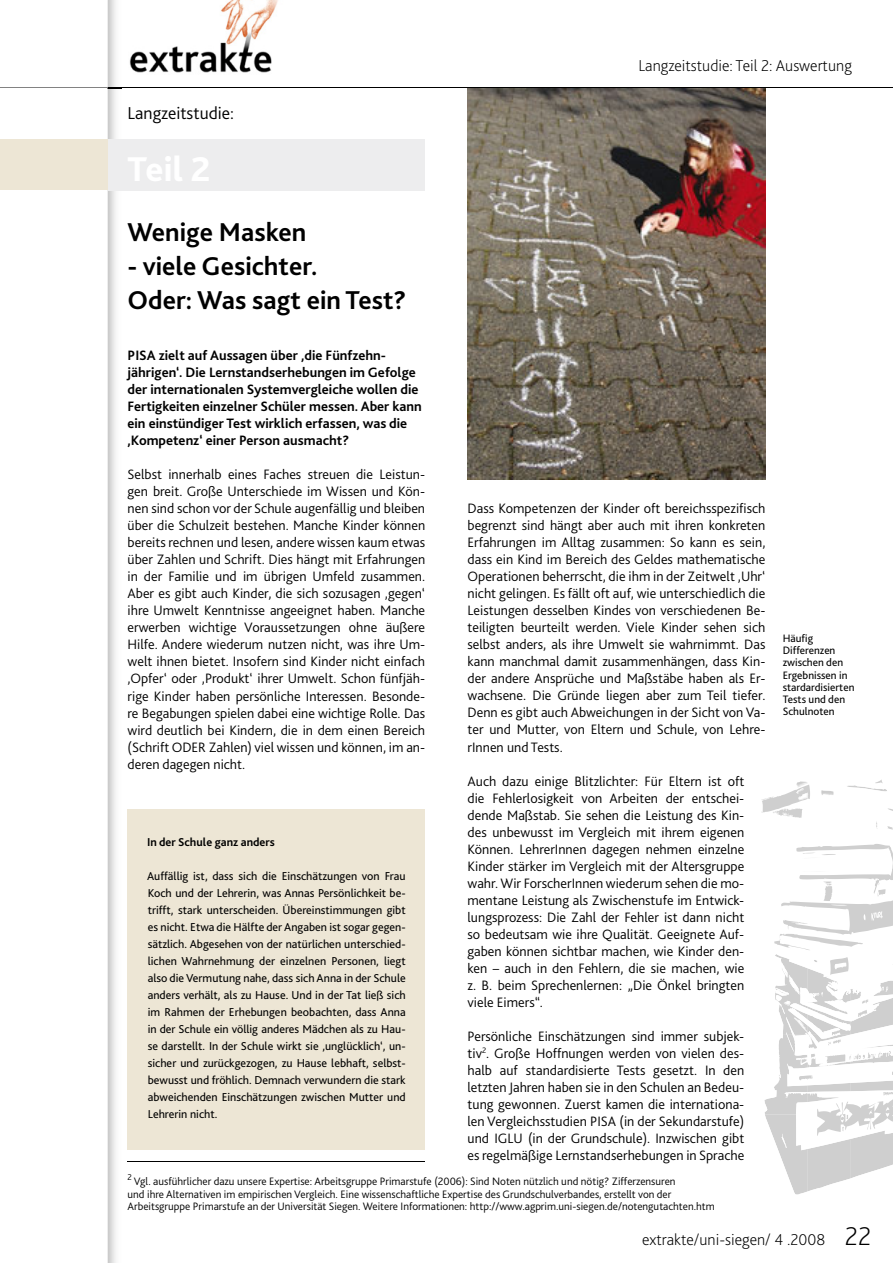
<style>
.page{position:relative;width:893px;height:1263px;background:#fff}
.page>*{position:absolute;margin:0;border:0;box-sizing:border-box;transform-origin:0 0}
.t1{font:700 27px/34px "Bliss 2";color:#000}
.t2{font:300 18px "Bliss 2";color:#000}
.t3{font:200 16.5px "Bliss 2";color:#000}
.t4{font:300 14.25px/17px "Bliss 2";color:#000;text-align:justify}
.t5{font:700 14.25px/17px "Bliss 2";color:#000}
.t6{font:12px/17px "Bliss 2";color:#000;text-align:justify}
.t7{font:700 12px "Bliss 2";color:#000}
.t8{font:300 11.25px/12.3px "Bliss 2";color:#000}
.t9{font:11.25px/12.3px "Bliss 2";color:#000}
.s1{font-size:27px}
</style>
<div class="page">
<hr style="left:0;top:87px;width:893px;height:1px;background:#000">
<img style="left:129px;top:0;width:149px;height:73px">
<img style="left:107px;top:0;width:15px;height:1263px">
<svg style="left:107px;top:87px;width:15px;height:1px"></svg>
<hr style="left:0;top:87px;width:107px;height:1px;background:#828282">
<svg style="left:761px;top:780px;width:132px;height:414px"></svg>
<div style="left:128px;top:809px;width:297px;height:340px;background:#ede6d5"></div>
<div style="left:107px;top:139px;width:318px;height:51px;background:#ededee"></div>
<div style="left:0;top:139px;width:108px;height:51px;background:#ede6d5"></div>
<hr style="left:128px;top:1161px;width:297px;height:1px;background:#000">
<img style="left:468px;top:88px;width:297px;height:391px">
<img style="left:784px;top:992px;width:39px;height:41px">
<img style="left:796px;top:781px;width:38px;height:19px">
<p class="t2" style="left:128px;top:102px;width:108px">Langzeitstudie:</p>
<h1 class="t1" style="left:128px;top:214px;width:180px">Wenige Masken</h1>
<h1 class="t1" style="left:128px;top:248px;width:280px">- viele Gesichter.<br>Oder: Was sagt ein Test?</h1>
<p class="t5" style="left:128px;top:347px;width:296px">PISA zielt auf Aussagen über ‚die Fünfzehn&shy;jährigen‘. Die Lernstandserhebungen im Gefolge der internationalen Systemvergleiche wollen die Fertigkeiten einzelner Schüler messen. Aber kann ein einstündiger Test wirklich erfassen, was die ‚Kompetenz‘ einer Person ausmacht?</p>
<p class="t4" style="left:128px;top:466px;width:299px">Selbst innerhalb eines Faches streuen die Leistun&shy;gen breit. Große Unterschiede im Wissen und Kön&shy;nen sind schon vor der Schule augenfällig und bleiben über die Schulzeit bestehen. Manche Kinder können bereits rechnen und lesen, andere wissen kaum etwas über Zahlen und Schrift. Dies hängt mit Erfahrungen in der Familie und im übrigen Umfeld zusammen.<br>Aber es gibt auch Kinder, die sich sozusagen ‚gegen‘ ihre Umwelt Kenntnisse angeeignet haben. Manche erwerben wichtige Voraussetzungen ohne äußere Hilfe. Andere wiederum nutzen nicht, was ihre Um&shy;welt ihnen bietet. Insofern sind Kinder nicht einfach ‚Opfer‘ oder ‚Produkt‘ ihrer Umwelt. Schon fünfjäh&shy;rige Kinder haben persönliche Interessen. Besonde&shy;re Begabungen spielen dabei eine wichtige Rolle. Das wird deutlich bei Kindern, die in dem einen Bereich (Schrift ODER Zahlen) viel wissen und können, im an&shy;deren dagegen nicht.</p>
<p class="t7" style="left:147px;top:834px;width:129px">In der Schule ganz anders</p>
<p class="t6" style="left:147px;top:867px;width:260px">Auffällig ist, dass sich die Einschätzungen von Frau Koch und der Lehrerin, was Annas Persönlichkeit be&shy;trifft, stark unterscheiden. Übereinstimmungen gibt es nicht. Etwa die Hälfte der Angaben ist sogar gegen&shy;sätzlich. Abgesehen von der natürlichen unterschied&shy;lichen Wahrnehmung der einzelnen Personen, liegt also die Vermutung nahe, dass sich Anna in der Schule anders verhält, als zu Hause. Und in der Tat ließ sich im Rahmen der Erhebungen beobachten, dass Anna in der Schule ein völlig anderes Mädchen als zu Hau&shy;se darstellt. In der Schule wirkt sie ‚unglücklich‘, un&shy;sicher und zurückgezogen, zu Hause lebhaft, selbst&shy;bewusst und fröhlich. Demnach verwundern die stark abweichenden Einschätzungen zwischen Mutter und Lehrerin nicht.</p>
<p class="t3" style="left:638px;top:55px;width:215px">Langzeitstudie: Teil 2: Auswertung</p>
<p class="t4" style="left:468px;top:500px;width:299px">Dass Kompetenzen der Kinder oft bereichsspezifisch begrenzt sind hängt aber auch mit ihren konkreten Erfahrungen im Alltag zusammen: So kann es sein, dass ein Kind im Bereich des Geldes mathematische Operationen beherrscht, die ihm in der Zeitwelt ‚Uhr‘ nicht gelingen. Es fällt oft auf, wie unterschiedlich die Leistungen desselben Kindes von verschiedenen Be&shy;teiligten beurteilt werden. Viele Kinder sehen sich selbst anders, als ihre Umwelt sie wahrnimmt. Das kann manchmal damit zusammenhängen, dass Kin&shy;der andere Ansprüche und Maßstäbe haben als Er&shy;wachsene. Die Gründe liegen aber zum Teil tiefer.<br>Denn es gibt auch Abweichungen in der Sicht von Va&shy;ter und Mutter, von Eltern und Schule, von Lehre&shy;rInnen und Tests.</p>
<p class="t4" style="left:468px;top:772px;width:278px">Auch dazu einige Blitzlichter: Für Eltern ist oft die Fehlerlosigkeit von Arbeiten der entschei&shy;dende Maßstab. Sie sehen die Leistung des Kin&shy;des unbewusst im Vergleich mit ihrem eigenen Können. LehrerInnen dagegen nehmen einzelne Kinder stärker im Vergleich mit der Altersgruppe wahr. Wir ForscherInnen wiederum sehen die mo&shy;mentane Leistung als Zwischenstufe im Entwick&shy;lungsprozess: Die Zahl der Fehler ist dann nicht so bedeutsam wie ihre Qualität. Geeignete Auf&shy;gaben können sichtbar machen, wie Kinder den&shy;ken – auch in den Fehlern, die sie machen, wie z. B. beim Sprechenlernen: „Die Önkel bringten viele Eimers“.</p>
<p class="t4" style="left:468px;top:1027px;width:278px">Persönliche Einschätzungen sind immer subjek&shy;tiv<sup>2</sup>. Große Hoffnungen werden von vielen des&shy;halb auf standardisierte Tests gesetzt. In den letzten Jahren haben sie in den Schulen an Bedeu&shy;tung gewonnen. Zuerst kamen die internationa&shy;len Vergleichsstudien PISA (in der Sekundarstufe) und IGLU (in der Grundschule). Inzwischen gibt es regelmäßige Lernstandserhebungen in Sprache</p>
<p class="t9" style="left:783px;top:631px;width:73px">Häufig<br>Differenzen zwischen den<br>Ergebnissen in stardardisierten<br>Tests und den<br>Schulnoten</p>
<p class="t8" style="left:128px;top:1175px;width:589px"><sup>2</sup> Vgl. ausführlicher dazu unsere Expertise: Arbeitsgruppe Primarstufe (2006): Sind Noten nützlich und nötig? Zifferzensuren<br>und ihre Alternativen im empirischen Vergleich. Eine wissenschaftliche Expertise des Grundschulverbandes, erstellt von der<br>Arbeitsgruppe Primarstufe an der Universität Siegen. Weitere Informationen: http://www.agprim.uni-siegen.de/notengutachten.htm</p>
<p class="t3" style="left:642px;top:1229px;width:231px">extrakte/uni-siegen/ 4 .2008 <span class="s1">22</span></p>
</div>
